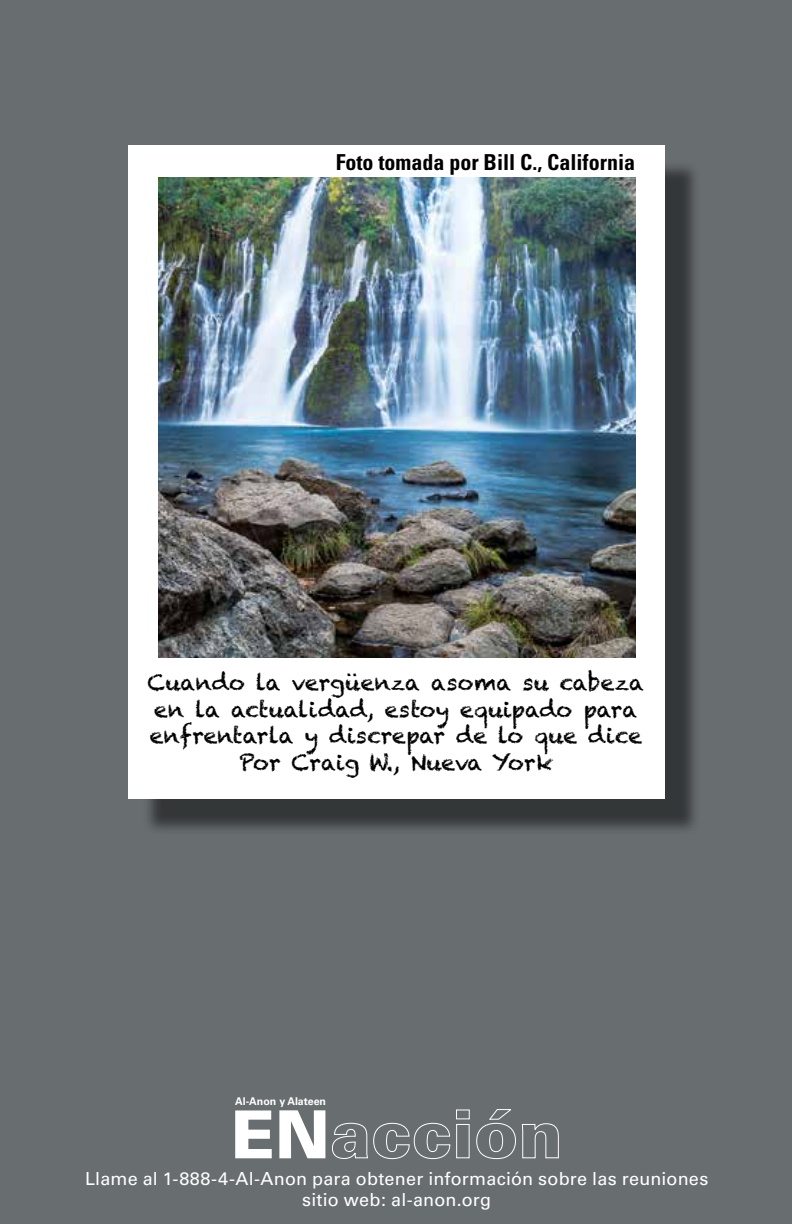
<style>
.page{position:relative;width:792px;height:1224px;background:#686d70}
.page>*{position:absolute;margin:0;border:0;box-sizing:border-box;transform-origin:0 0}
.t1{font:900 66.4px "Univers";color:#fff}
.t2{font:22px/26.4px "Chalkduster";color:#000;text-align:center}
.t3{font:700 condensed 22px "Univers";color:#000}
.t4{font:18px/21px "Univers";letter-spacing:.01em;color:#fff;text-align:center}
.t5{font:700 10.6px "Univers";color:#fff}
</style>
<div class="page">
<div style="left:142px;top:160px;width:559px;height:676px;background:#000;opacity:.5"></div>
<div style="left:128px;top:145px;width:536px;height:654px;background:#fff"></div>
<img style="left:158px;top:178px;width:477px;height:480px">
<p class="t3" style="left:336px;top:148px;width:301px">Foto tomada por Bill C., California</p>
<p class="t2" style="left:148px;top:670px;width:498px">Cuando la vergüenza asoma su cabeza en la actualidad, estoy equipado para enfrentarla y discrepar de lo que dice Por Craig W., Nueva York</p>
<p class="t5" style="left:235px;top:1095px;width:92px">Al‑Anon y Alateen</p>
<h1 class="t1" style="left:231px;top:1092px;width:334px">ENacción</h1>
<p class="t4" style="left:85px;top:1168px;width:625px">Llame al 1‑888‑4‑Al‑Anon para obtener información sobre las reuniones sitio web: al‑anon.org</p>
</div>
